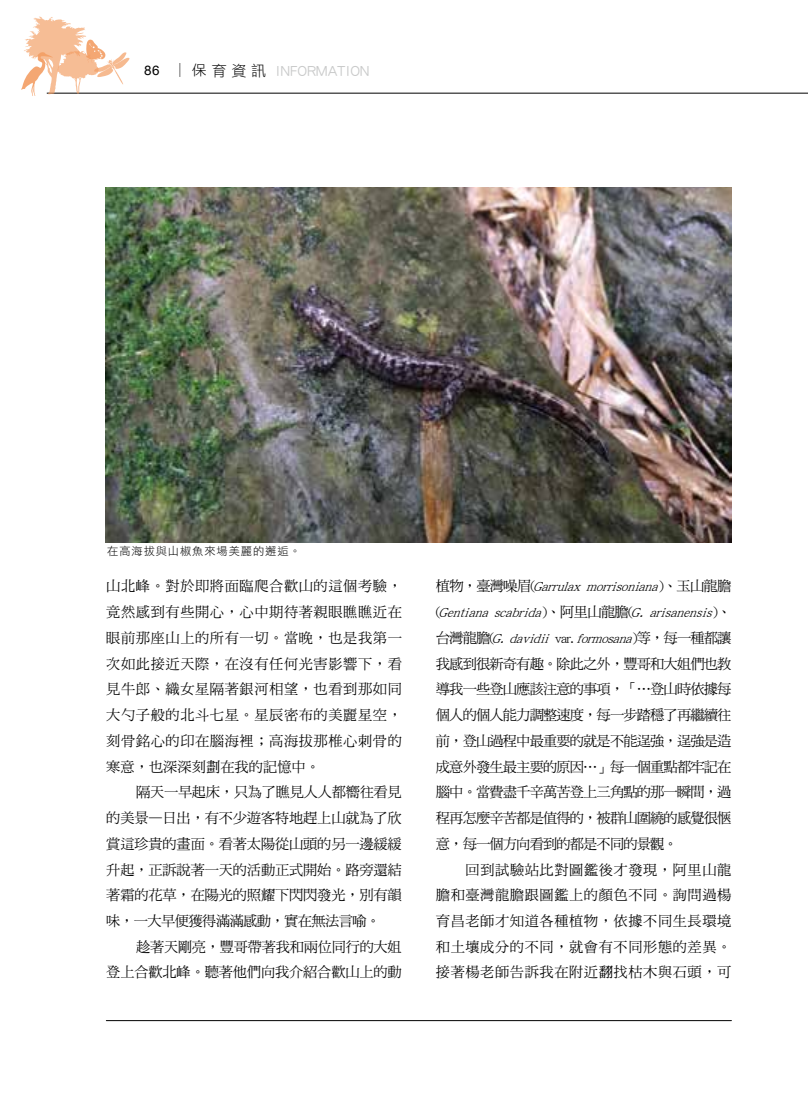
<style>
.page{position:relative;width:808px;height:1106px;background:#fff}
.page>*{position:absolute;margin:0;border:0;box-sizing:border-box;transform-origin:0 0}
.t1{font:15px "DF Hei Std W5";letter-spacing:-.01em;color:#c9caca}
.t2{font:14.25px/25.7px "DF Ming Std W5";letter-spacing:-.015em;color:#000;text-align:justify}
.t3{font:11.25px "DF Hei Std W3";letter-spacing:.08em;color:#000}
.s1{font-family:"Arial";font-size:13.05px;color:#000}
.s2{font-family:"DF Ming Std W3";font-size:13.95px;color:#000}
.s3{font-family:"DF Li Hei Std W3";font-size:13.95px;color:#000}
.s4{font-family:"DF Li Hei Std W3";color:#000}
.s5{font-style:italic}
</style>
<div class="page">
<hr style="left:47px;top:93px;width:761px;height:1px;background:#000">
<svg style="left:21px;top:17px;width:109px;height:79px"></svg>
<hr style="left:106px;top:1020px;width:625px;height:1px;background:#000">
<img style="left:105px;top:188px;width:626px;height:354px">
<p class="t1" style="left:144px;top:62px;width:227px"><span class="s1">86</span> <span class="s2">｜</span><span class="s3">保</span> <span class="s4">育 資 訊</span> INFORMATION</p>
<p class="t3" style="left:107px;top:545px;width:195px">在高海拔與山椒魚來場美麗的邂逅。</p>
<p class="t2" style="left:106px;top:573px;width:297px">山北峰。對於即將面臨爬合歡山的這個考驗，竟然感到有些開心，心中期待著親眼瞧瞧近在眼前那座山上的所有一切。當晚，也是我第一次如此接近天際，在沒有任何光害影響下，看見牛郎、織女星隔著銀河相望，也看到那如同大勺子般的北斗七星。星辰密布的美麗星空，刻骨銘心的印在腦海裡；高海拔那椎心刺骨的寒意，也深深刻劃在我的記憶中。</p>
<p class="t2" style="left:106px;top:779px;width:297px;text-indent:30px">隔天一早起床，只為了瞧見人人都嚮往看見的美景—日出，有不少遊客特地趕上山就為了欣賞這珍貴的畫面。看著太陽從山頭的另一邊緩緩升起，正訴說著一天的活動正式開始。路旁還結著霜的花草，在陽光的照耀下閃閃發光，別有韻味，一大早便獲得滿滿感動，實在無法言喻。</p>
<p class="t2" style="left:106px;top:933px;width:297px;text-align:right">趁著天剛亮，豐哥帶著我和兩位同行的大姐<br>登上合歡北峰。聽著他們向我介紹合歡山上的動</p>
<p class="t2" style="left:436px;top:573px;width:297px">植物，臺灣噪眉 (<span class="s5">Garrulaxmorrisoniana</span> ) 、玉山龍膽(<span class="s5">Gentianascabrida</span> ) 、阿里山龍膽 (<span class="s5">G.arisanensis</span>) 、台灣龍膽 (<span class="s5">G.davidii</span> v a r . <span class="s5">formosana</span>) 等，每一種都讓我感到很新奇有趣。除此之外，豐哥和大姐們也教導我一些登山應該注意的事項，「…登山時依據每個人的個人能力調整速度，每一步踏穩了再繼續往前，登山過程中最重要的就是不能逞強，逞強是造成意外發生最主要的原因…」每一個重點都牢記在腦中。當費盡千辛萬苦登上三角點的那一瞬間，過程再怎麼辛苦都是值得的，被群山圍繞的感覺很愜意，每一個方向看到的都是不同的景觀。</p>
<p class="t2" style="left:436px;top:856px;width:297px;text-indent:30px">回到試驗站比對圖鑑後才發現，阿里山龍膽和臺灣龍膽跟圖鑑上的顏色不同。詢問過楊育昌老師才知道各種植物，依據不同生長環境和土壤成分的不同，就會有不同形態的差異。接著楊老師告訴我在附近翻找枯木與石頭，可</p>
</div>
